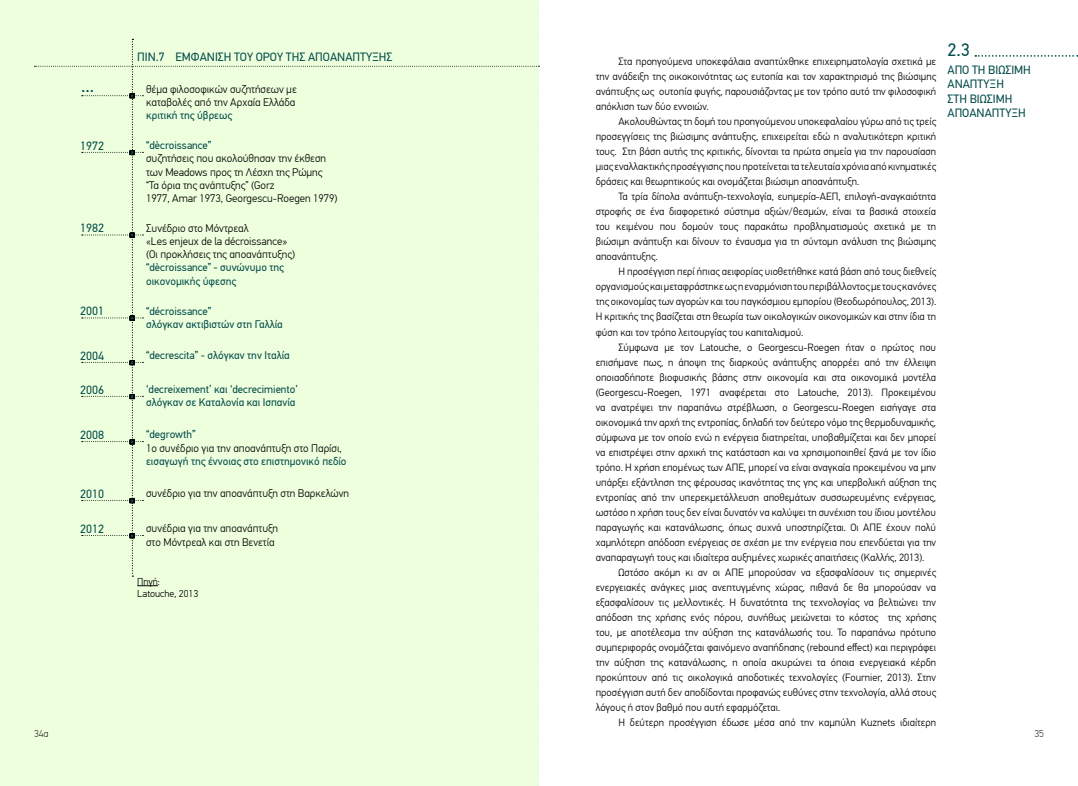
<style>
.page{position:relative;width:1078px;height:786px;background:#fff}
.page>*{position:absolute;margin:0;border:0;box-sizing:border-box;transform-origin:0 0}
.t1{font:18px "PF Din Text Pro";color:#024b49}
.t2{font:12px/14.4px "PF Din Text Pro";color:#024b49}
.t3{font:300 11px/13.2px "PF Din Text Pro";color:#000}
.t4{font:11px/13.2px "PF Din Text Pro";color:#024b49}
.t5{font:300 10.5px/15px "PF Din Text Pro";color:#000;text-align:justify}
.t6{font:300 10px/12px "PF Din Text Pro";color:#000}
.t7{font:100 10px "PF Din Text Pro";color:#000}
</style>
<div class="page">
<div style="left:0;top:0;width:538px;height:785px;background:#eeffde"></div>
<svg style="left:35px;top:0;width:504px;height:786px"></svg>
<svg style="left:975px;top:55px;width:102px;height:2px"></svg>
<h1 class="t1" style="left:947px;top:39px;width:24px">2.3</h1>
<p class="t2" style="left:137px;top:49px;width:257px">ΠΙΝ.7 ΕΜΦΑΝΙΣΗ ΤΟΥ ΟΡΟΥ ΤΗΣ ΑΠΟΑΝΑΠΤΥΞΗΣ</p>
<p class="t5" style="left:595px;top:54px;width:342px;text-indent:23px">Στα προηγούμενα υποκεφάλαια αναπτύχθηκε επιχειρηματολογία σχετικά με την ανάδειξη της οικοκοινότητας ως ευτοπία και τον χαρακτηρισμό της βιώσιμης ανάπτυξης ως ουτοπία φυγής, παρουσιάζοντας με τον τρόπο αυτό την φιλοσοφική απόκλιση των δύο εννοιών.</p>
<p class="t5" style="left:595px;top:114px;width:342px;text-indent:23px">Ακολουθώντας τη δομή του προηγούμενου υποκεφαλαίου γύρω από τις τρείς προσεγγίσεις της βιώσιμης ανάπτυξης, επιχειρείται εδώ η αναλυτικότερη κριτική τους. Στη βάση αυτής της κριτικής, δίνονται τα πρώτα σημεία για την παρουσίαση μιας εναλλακτικής προσέγγισης που προτείνεται τα τελευταία χρόνια από κινηματικές δράσεις και θεωρητικούς και ονομάζεται βιώσιμη αποανάπτυξη.</p>
<p class="t5" style="left:595px;top:189px;width:342px;text-indent:23px">Τα τρία δίπολα ανάπτυξη-τεχνολογία, ευημερία-ΑΕΠ, επιλογή-αναγκαιότητα στροφής σε ένα διαφορετικό σύστημα αξιών/θεσμών, είναι τα βασικά στοιχεία του κειμένου που δομούν τους παρακάτω προβληματισμούς σχετικά με τη βιώσιμη ανάπτυξη και δίνουν το έναυσμα για τη σύντομη ανάλυση της βιώσιμης αποανάπτυξης.</p>
<p class="t5" style="left:595px;top:264px;width:342px;text-indent:23px">Η προσέγγιση περί ήπιας αειφορίας υιοθετήθηκε κατά βάση από τους διεθνείς οργανισμούς και μεταφράστηκε ως η εναρμόνιση του περιβάλλοντος με τους κανόνες της οικονομίας των αγορών και του παγκόσμιου εμπορίου (Θεοδωρόπουλος, 2013).<br>Η κριτικής της βασίζεται στη θεωρία των οικολογικών οικονομικών και στην ίδια τη φύση και τον τρόπο λειτουργίας του καπιταλισμού.</p>
<p class="t5" style="left:595px;top:339px;width:342px;text-indent:23px">Σύμφωνα με τον Latouche, o Georgescu-Roegen ήταν ο πρώτος που επισήμανε πως, η άποψη της διαρκούς ανάπτυξης απορρέει από την έλλειψη οποιασδήποτε βιοφυσικής βάσης στην οικονομία και στα οικονομικά μοντέλα (Georgescu-Roegen, 1971 αναφέρεται στο Latouche, 2013). Προκειμένου να ανατρέψει την παραπάνω στρέβλωση, ο Georgescu-Roegen εισήγαγε στα οικονομικά την αρχή της εντροπίας, δηλαδή τον δεύτερο νόμο της θερμοδυναμικής, σύμφωνα με τον οποίο ενώ η ενέργεια διατηρείται, υποβαθμίζεται και δεν μπορεί να επιστρέψει στην αρχική της κατάσταση και να χρησιμοποιηθεί ξανά με τον ίδιο τρόπο. Η χρήση επομένως των ΑΠΕ, μπορεί να είναι αναγκαία προκειμένου να μην υπάρξει εξάντληση της φέρουσας ικανότητας της γης και υπερβολική αύξηση της εντροπίας από την υπερεκμετάλλευση αποθεμάτων συσσωρευμένης ενέργειας, ωστόσο η χρήση τους δεν είναι δυνατόν να καλύψει τη συνέχιση του ίδιου μοντέλου παραγωγής και κατανάλωσης, όπως συχνά υποστηρίζεται. Οι ΑΠΕ έχουν πολύ χαμηλότερη απόδοση ενέργειας σε σχέση με την ενέργεια που επενδύεται για την αναπαραγωγή τους και ιδιαίτερα αυξημένες χωρικές απαιτήσεις (Καλλής, 2013).</p>
<p class="t5" style="left:595px;top:564px;width:342px;text-indent:23px">Ωστόσο ακόμη κι αν οι ΑΠΕ μπορούσαν να εξασφαλίσουν τις σημερινές ενεργειακές ανάγκες μιας ανεπτυγμένης χώρας, πιθανά δε θα μπορούσαν να εξασφαλίσουν τις μελλοντικές. Η δυνατότητα της τεχνολογίας να βελτιώνει την απόδοση της χρήσης ενός πόρου, συνήθως μειώνεται το κόστος της χρήσης του, με αποτέλεσμα την αύξηση της κατανάλωσής του. Το παραπάνω πρότυπο συμπεριφοράς ονομάζεται φαινόμενο αναπήδησης (rebound effect) και περιγράφει την αύξηση της κατανάλωσης, η οποία ακυρώνει τα όποια ενεργειακά κέρδη προκύπτουν από τις οικολογικά αποδοτικές τεχνολογίες (Fournier, 2013). Στην προσέγγιση αυτή δεν αποδίδονται προφανώς ευθύνες στην τεχνολογία, αλλά στους λόγους ή στον βαθμό που αυτή εφαρμόζεται.</p>
<p class="t5" style="left:618px;top:714px;width:319px">Η δεύτερη προσέγγιση έδωσε μέσα από την καμπύλη Kuznets ιδιαίτερη</p>
<p class="t2" style="left:947px;top:63px;width:85px">ΑΠΟ ΤΗ ΒΙΩΣΙΜΗ<br>ΑΝΑΠΤΥΞΗ<br>ΣΤΗ ΒΙΩΣΙΜΗ<br>ΑΠΟΑΝΑΠΤΥΞΗ</p>
<p class="t3" style="left:146px;top:82px;width:152px">θέμα φιλοσοφικών συζητήσεων με καταβολές από την Αρχαία Ελλάδα</p>
<p class="t4" style="left:146px;top:109px;width:87px">κριτική της ύβρεως</p>
<h1 class="t1" style="left:81px;top:75px;width:15px">...</h1>
<p class="t4" style="left:146px;top:139px;width:66px">“dècroissance”</p>
<p class="t3" style="left:146px;top:152px;width:193px">συζητήσεις που ακολούθησαν την έκθεση των Meadows προς τη Λέσχη της Ρώμης “Τα όρια της ανάπτυξης” (Gorz<br>1977, Amar 1973, Georgescu-Roegen 1979)</p>
<p class="t2" style="left:80px;top:138px;width:25px">1972</p>
<p class="t3" style="left:146px;top:221px;width:150px">Συνέδριο στο Μόντρεαλ<br>«Les enjeux de la décroissance» (Οι προκλήσεις της αποανάπτυξης)</p>
<p class="t4" style="left:146px;top:261px;width:139px">“dècroissance” - συνώνυμο της οικονομικής ύφεσης</p>
<p class="t2" style="left:80px;top:221px;width:25px">1982</p>
<p class="t4" style="left:146px;top:304px;width:138px">“décroissance”<br>σλόγκαν ακτιβιστών στη Γαλλία</p>
<p class="t2" style="left:80px;top:304px;width:25px">2001</p>
<p class="t2" style="left:80px;top:348px;width:25px">2004</p>
<p class="t4" style="left:146px;top:349px;width:145px">“decrescita” - σλόγκαν την Ιταλία</p>
<p class="t4" style="left:146px;top:383px;width:153px">‘decreixement’ και ‘decrecimiento’ σλόγκαν σε Καταλονία και Ισπανία</p>
<p class="t2" style="left:80px;top:382px;width:25px">2006</p>
<p class="t4" style="left:146px;top:428px;width:51px">“degrowth”</p>
<p class="t3" style="left:146px;top:441px;width:197px">1ο συνέδριο για την αποανάπτυξη στο Παρίσι,</p>
<p class="t4" style="left:146px;top:454px;width:202px">εισαγωγή της έννοιας στο επιστημονικό πεδίο</p>
<p class="t2" style="left:80px;top:427px;width:25px">2008</p>
<p class="t2" style="left:80px;top:486px;width:25px">2010</p>
<p class="t3" style="left:146px;top:487px;width:204px">συνέδριο για την αποανάπτυξη στη Βαρκελώνη</p>
<p class="t3" style="left:146px;top:522px;width:133px">συνέδρια για την αποανάπτυξη στο Μόντρεαλ και στη Βενετία</p>
<p class="t2" style="left:80px;top:521px;width:25px">2012</p>
<p class="t6" style="left:137px;top:575px;width:62px">Πηγή:<br>Latouche, 2013</p>
<p class="t7" style="left:34px;top:727px;width:16px">34α</p>
<p class="t7" style="left:1034px;top:727px;width:11px">35</p>
</div>
